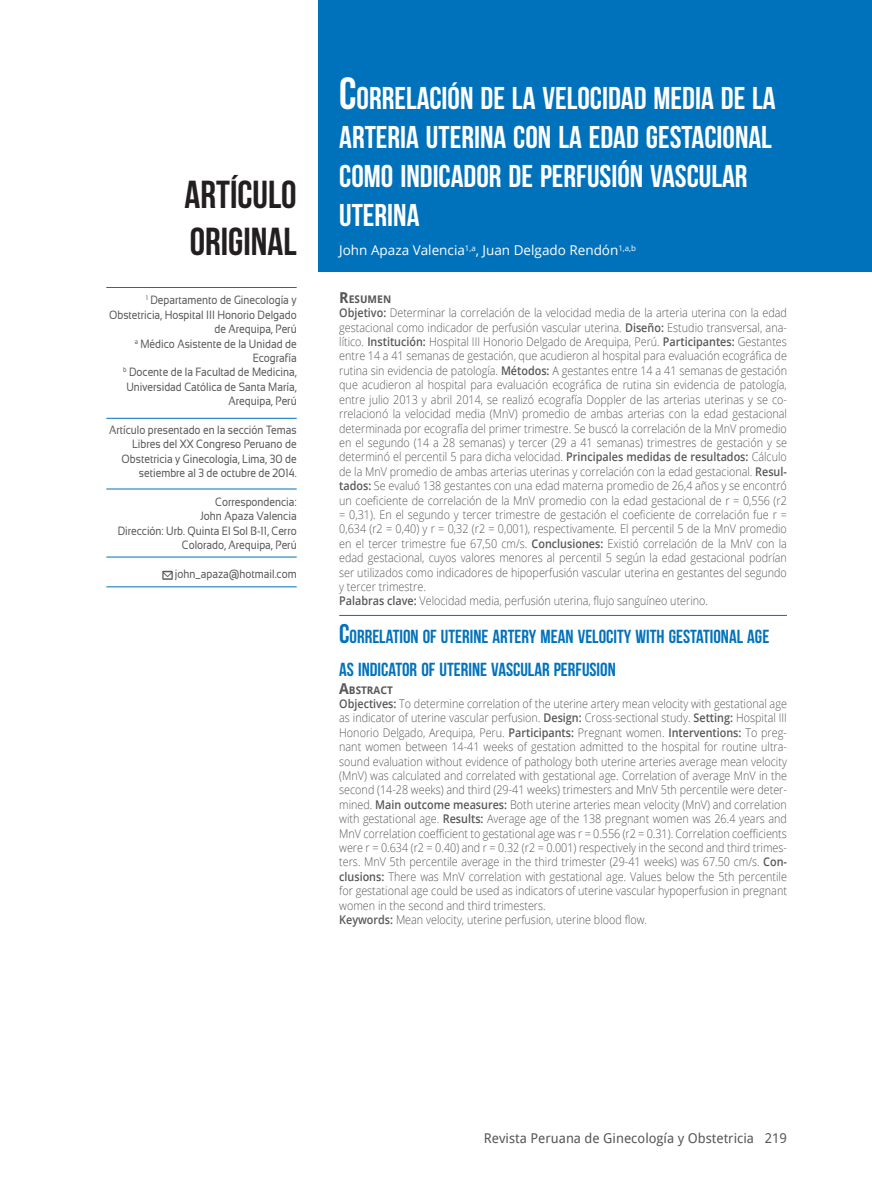
<style>
.page{position:relative;width:872px;height:1191px;background:#fff}
.page>*{position:absolute;margin:0;border:0;box-sizing:border-box;transform-origin:0 0}
.t1{font:39px/46.8px "Bebas Neue";color:#231f20}
.t2{font:31.5px/39px "Bebas Neue";color:#fff}
.t3{font:18.9px "Bebas Neue";color:#0072bc}
.t4{font:13.5px "Open Sans";color:#fff}
.t5{font:13.5px "Droid Sans";color:#57585a}
.t6{font:300 12px/14.4px "Open Sans";color:#57585a;scale:.9 1}
.t7{font:12px/14.4px "Sansation";color:#57585a;text-align:right;scale:.85 1}
.t8{font:700 10.5px "Droid Sans";color:#57585a}
.s1{font-size:45px}
.s2{font-size:15px}
.s3{font-weight:600}
.s4{font-size:27px}
</style>
<div class="page">
<div style="left:318px;top:0;width:554px;height:272px;background:#0072bc"></div>
<hr style="left:106px;top:287px;width:191px;height:1px;background:#0072bc">
<hr style="left:339px;top:615px;width:448px;height:1px;background:#0072bc">
<hr style="left:106px;top:556px;width:191px;height:1px;background:#0072bc">
<hr style="left:106px;top:418px;width:191px;height:1px;background:#0072bc">
<hr style="left:106px;top:586px;width:191px;height:1px;background:#0072bc">
<hr style="left:106px;top:488px;width:191px;height:1px;background:#0072bc">
<h1 class="t1" style="left:184px;top:171px;width:114px">ARTÍCULO<br>ORIGINAL</h1>
<p class="t7" style="left:109px;top:293px;width:222px"><sup>1</sup> Departamento de Ginecología y<br>Obstetricia, Hospital III Honorio Delgado de Arequipa, Perú<br><sup>a</sup> Médico Asistente de la Unidad de<br>Ecografía<br><sup>b</sup> Docente de la Facultad de Medicina,<br>Universidad Católica de Santa María,<br>Arequipa, Perú</p>
<p class="t7" style="left:109px;top:422px;width:222px">Artículo presentado en la sección Temas Libres del XX Congreso Peruano de Obstetricia y Ginecología, Lima, 30 de setiembre al 3 de octubre de 2014.</p>
<p class="t7" style="left:118px;top:494px;width:212px">Correspondencia:<br>John Apaza Valencia<br>Dirección: Urb. Quinta El Sol B-11, Cerro<br>Colorado, Arequipa, Perú</p>
<p class="t7" style="left:175px;top:566px;width:145px">john_apaza@hotmail.com</p>
<h2 class="t2" style="left:339px;top:78px;width:425px"><span class="s1">C</span>ORRELACIÓN DE LA VELOCIDAD MEDIA DE LA<br>ARTERIA UTERINA</h2>
<h2 class="t2" style="left:339px;top:117px;width:361px;text-indent:174px">CON LA EDAD GESTACIONAL<br>COMO INDICADOR DE PERFUSIÓN VASCULAR<br>UTERINA</h2>
<p class="t4" style="left:339px;top:241px;width:298px">John Apaza Valencia<sup>1,a</sup>, Juan Delgado Rendón<sup>1,a,b</sup></p>
<p class="t8" style="left:339px;top:292px;width:54px"><span class="s2">R</span>ESUMEN</p>
<p class="t6" style="left:339px;top:305px;width:499px"><span class="s3">Objetivo:</span> Determinar la correlación de la velocidad media de la arteria uterina con la edad gestacional como indicador de perfusión vascular uterina. <span class="s3">Diseño:</span> Estudio transversal, ana&shy;lítico. <span class="s3">Institución:</span> Hospital III Honorio Delgado de Arequipa, Perú. <span class="s3">Participantes:</span> Gestantes entre 14 a 41 semanas de gestación, que acudieron al hospital para evaluación ecográfica de rutina sin evidencia de patología. <span class="s3">Métodos:</span> A gestantes entre 14 a 41 semanas de gestación que acudieron al hospital para evaluación ecográfica de rutina sin evidencia de patología, entre julio 2013 y abril 2014, se realizó ecografía Doppler de las arterias uterinas y se co&shy;rrelacionó la velocidad media (MnV) promedio de ambas arterias con la edad gestacional determinada por ecografía del primer trimestre. Se buscó la correlación de la MnV promedio en el segundo (14 a 28 semanas) y tercer (29 a 41 semanas) trimestres de gestación y se determinó el percentil 5 para dicha velocidad. <span class="s3">Principales medidas de resultados:</span> Cálculo de la MnV promedio de ambas arterias uterinas y correlación con la edad gestacional. <span class="s3">Resul&shy;tados:</span> Se evaluó 138 gestantes con una edad materna promedio de 26,4 años y se encontró un coeficiente de correlación de la MnV promedio con la edad gestacional de r = 0,556 (r2 = 0,31). En el segundo y tercer trimestre de gestación el coeficiente de correlación fue r = 0,634 (r2 = 0,40) y r = 0,32 (r2 = 0,001), respectivamente. El percentil 5 de la MnV promedio en el tercer trimestre fue 67,50 cm/s. <span class="s3">Conclusiones:</span> Existió correlación de la MnV con la edad gestacional, cuyos valores menores al percentil 5 según la edad gestacional podrían ser utilizados como indicadores de hipoperfusión vascular uterina en gestantes del segundo y tercer trimestre.<br><span class="s3">Palabras clave:</span> Velocidad media, perfusión uterina, flujo sanguíneo uterino.</p>
<h3 class="t3" style="left:339px;top:626px;width:48px"><span class="s4">C</span>ORRELATION</h3>
<h3 class="t3" style="left:423px;top:626px;width:177px">OF UTERINE ARTERY MEAN VELOCIT</h3>
<h3 class="t3" style="left:624px;top:626px;width:74px">Y WITH GESTATIONAL</h3>
<h3 class="t3" style="left:747px;top:626px;width:23px">AG E</h3>
<h3 class="t3" style="left:339px;top:659px;width:46px">ASINDICATOR</h3>
<h3 class="t3" style="left:421px;top:659px;width:100px">OF UTERINE VASCULAR</h3>
<h3 class="t3" style="left:554px;top:659px;width:50px">PERFUSION</h3>
<p class="t8" style="left:339px;top:682px;width:55px"><span class="s2">A</span>BSTRACT</p>
<p class="t6" style="left:339px;top:696px;width:499px"><span class="s3">Objectives:</span> To determine correlation of the uterine artery mean velocity with gestational age as indicator of uterine vascular perfusion. <span class="s3">Design:</span> Cross-sectional study. <span class="s3">Setting:</span> Hospital III Honorio Delgado, Arequipa, Peru. <span class="s3">Participants:</span> Pregnant women. <span class="s3">Interventions:</span> To preg&shy;nant women between 14-41 weeks of gestation admitted to the hospital for routine ultra&shy;sound evaluation without evidence of pathology both uterine arteries average mean velocity (MnV) was calculated and correlated with gestational age. Correlation of average MnV in the second (14-28 weeks) and third (29-41 weeks) trimesters and MnV 5th percentile were deter&shy;mined. <span class="s3">Main outcome measures:</span> Both uterine arteries mean velocity (MnV) and correlation with gestational age. <span class="s3">Results:</span> Average age of the 138 pregnant women was 26.4 years and MnV correlation coefficient to gestational age was r = 0.556 (r2 = 0.31). Correlation coefficients were r = 0.634 (r2 = 0.40) and r = 0.32 (r2 = 0.001) respectively in the second and third trimes&shy;ters. MnV 5th percentile average in the third trimester (29-41 weeks) was 67.50 cm/s. <span class="s3">Con&shy;clusions:</span> There was MnV correlation with gestational age. Values below the 5th percentile for gestational age could be used as indicators of uterine vascular hypoperfusion in pregnant women in the second and third trimesters.<br><span class="s3">Keywords:</span> Mean velocity, uterine perfusion, uterine blood flow.</p>
<p class="t5" style="left:484px;top:1128px;width:304px">Revista Peruana de Ginecología y Obstetricia 219</p>
</div>
